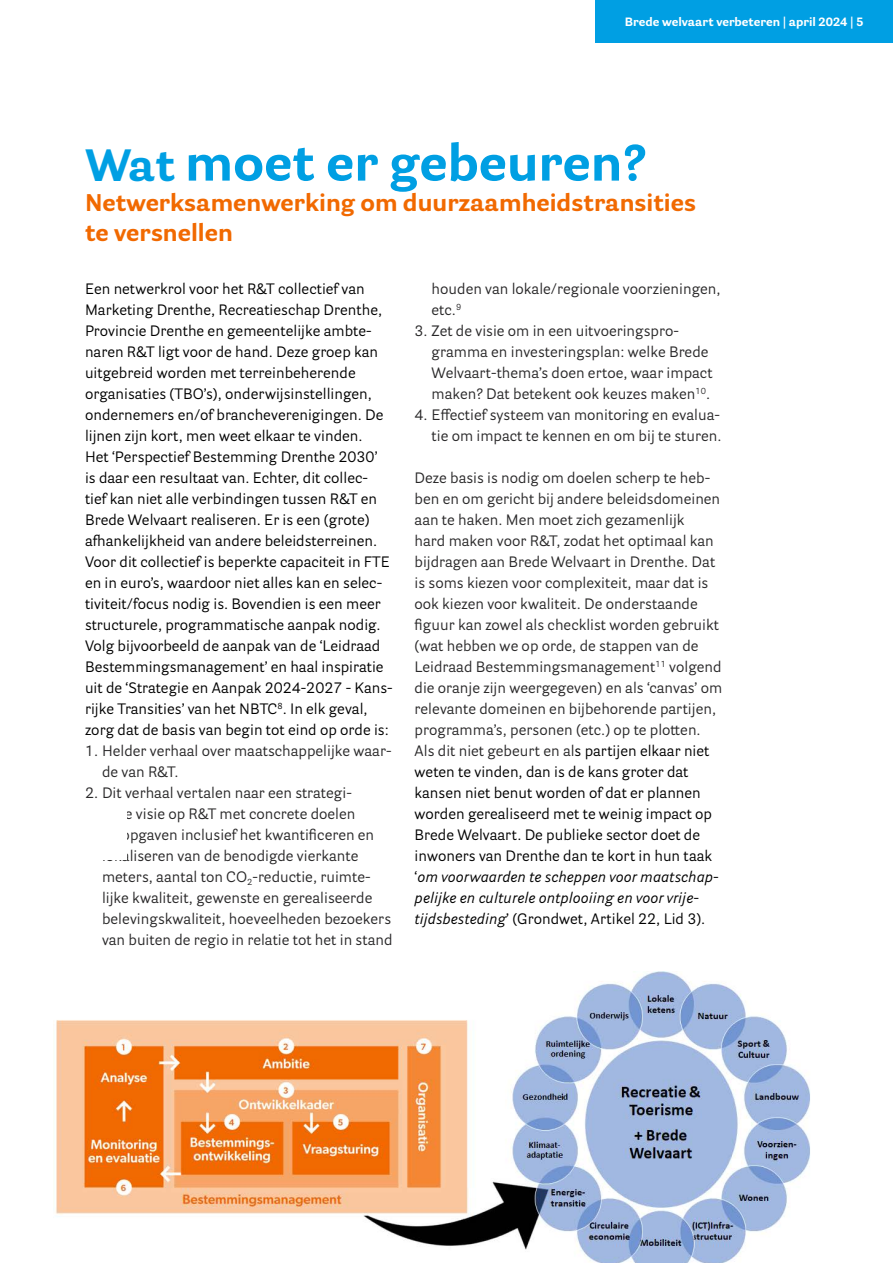
<style>
.page{position:relative;width:893px;height:1263px;background:#fff}
.page>*{position:absolute;margin:0;border:0;box-sizing:border-box;transform-origin:0 0}
.t1{font:700 51px "Parry Grotesque";color:#009fe3}
.t2{font:700 24px/30px "Parry Grotesque";color:#f16900}
.t3{font:15px/21px "Parry Grotesque";color:#292829}
.t4{font:15px/21px "Parry Grotesque";color:#000}
.t5{font:700 12px "Parry Grotesque";color:#fff}
.s1{font-size:45px}
.s2{color:#000}
.s3{font-style:italic;color:#000}
</style>
<div class="page">
<img style="left:53px;top:972px;width:757px;height:291px">
<div style="left:595px;top:0;width:298px;height:43px;background:#009fe3"></div>
<p class="t5" style="left:625px;top:14px;width:240px">Brede welvaart verbeteren | april 2024 | 5</p>
<h1 class="t1" style="left:85px;top:127px;width:563px"><span class="s1">Wat</span> moet er gebeuren?</h1>
<h2 class="t2" style="left:85px;top:187px;width:612px">Netwerksamenwerking om duurzaamheidstransities te versnellen</h2>
<p class="t4" style="left:85px;top:278px;width:309px">Een netwerkrol voor het R&amp;T collectief van Marketing Drenthe, Recreatieschap Drenthe, Provincie Drenthe en gemeentelijke ambte&shy;naren R&amp;T ligt voor de hand. Deze groep kan uitgebreid worden met terreinbeherende organisaties (TBO’s), onderwijsinstellingen, ondernemers en/of brancheverenigingen. De lijnen zijn kort, men weet elkaar te vinden.<br>Het ‘Perspectief Bestemming Drenthe 2030’<br>is daar een resultaat van. Echter, dit collec&shy;tief kan niet alle verbindingen tussen R&amp;T en Brede Welvaart realiseren. Er is een (grote) afhankelijkheid van andere beleidsterreinen.<br>Voor dit collectief is beperkte capaciteit in FTE en in euro’s, waardoor niet alles kan en selec&shy;tiviteit/focus nodig is. Bovendien is een meer structurele, programmatische aanpak nodig.<br>Volg bijvoorbeeld de aanpak van de ‘Leidraad Bestemmingsmanagement’ en haal inspiratie uit de ‘Strategie en Aanpak 2024-2027 - Kans&shy;rijke Transities’ van het NBTC<sup>8</sup>. In elk geval, zorg dat de basis van begin tot eind op orde is:</p>
<p class="t3" style="left:102px;top:740px;width:291px;text-indent:-17px">1. Helder verhaal over maatschappelijke waar&shy;de van R&amp;T.</p>
<p class="t3" style="left:102px;top:782px;width:292px;text-indent:-17px">2. Dit verhaal vertalen naar een strategi-<br>sche visie op R&amp;T met concrete doelen<br>en opgaven inclusief het kwantificeren en lokaliseren van de benodigde vierkante meters, aantal ton CO<sub>2</sub>-reductie, ruimte&shy;lijke kwaliteit, gewenste en gerealiseerde belevingskwaliteit, hoeveelheden bezoekers van buiten de regio in relatie tot het in stand</p>
<p class="t3" style="left:432px;top:278px;width:291px">houden van lokale/regionale voorzieningen, etc.<sup>9</sup></p>
<p class="t3" style="left:432px;top:320px;width:282px;text-indent:-17px">3. Zet de visie om in een uitvoeringspro&shy;gramma en investeringsplan: welke Brede Welvaart-thema’s doen ertoe, waar impact maken? Dat betekent ook keuzes maken<sup>10</sup>.</p>
<p class="t3" style="left:415px;top:404px;width:308px;text-align:right">4. Effectief systeem van monitoring en evalua&shy;tie om impact te kennen en om bij te sturen.</p>
<p class="t3" style="left:415px;top:467px;width:309px">Deze basis is nodig om doelen scherp te heb&shy;ben en om gericht bij andere beleidsdomeinen aan te haken. Men moet zich gezamenlijk<br>hard maken voor R&amp;T, zodat het optimaal kan bijdragen aan Brede Welvaart in Drenthe. Dat is soms kiezen voor complexiteit, maar dat is ook kiezen voor kwaliteit. De onderstaande figuur kan zowel als checklist worden gebruikt (wat hebben we op orde, de stappen van de Leidraad Bestemmingsmanagement<sup>11</sup> volgend die oranje zijn weergegeven) en als ‘canvas’ om relevante domeinen en bijbehorende partijen, programma’s, personen (etc.) op te plotten.<br>Als dit niet gebeurt en al<span class="s2">s partijen elkaar niet weten te vinden, dan is de kans groter dat kansen niet benut worden of dat er plannen worden gerealiseerd met te weinig impact op Brede Welvaart. De publieke sector doet de inwoners van Drenthe dan te kort in hun taak ‘</span><span class="s3">om voorwaarden te scheppen voor maatschap&shy;pelijke en culturele ontplooiing en voor vrije&shy;tijdsbesteding</span><span class="s2">’ (Grondwet, Artikel 22, Lid 3).</span></p>
</div>
